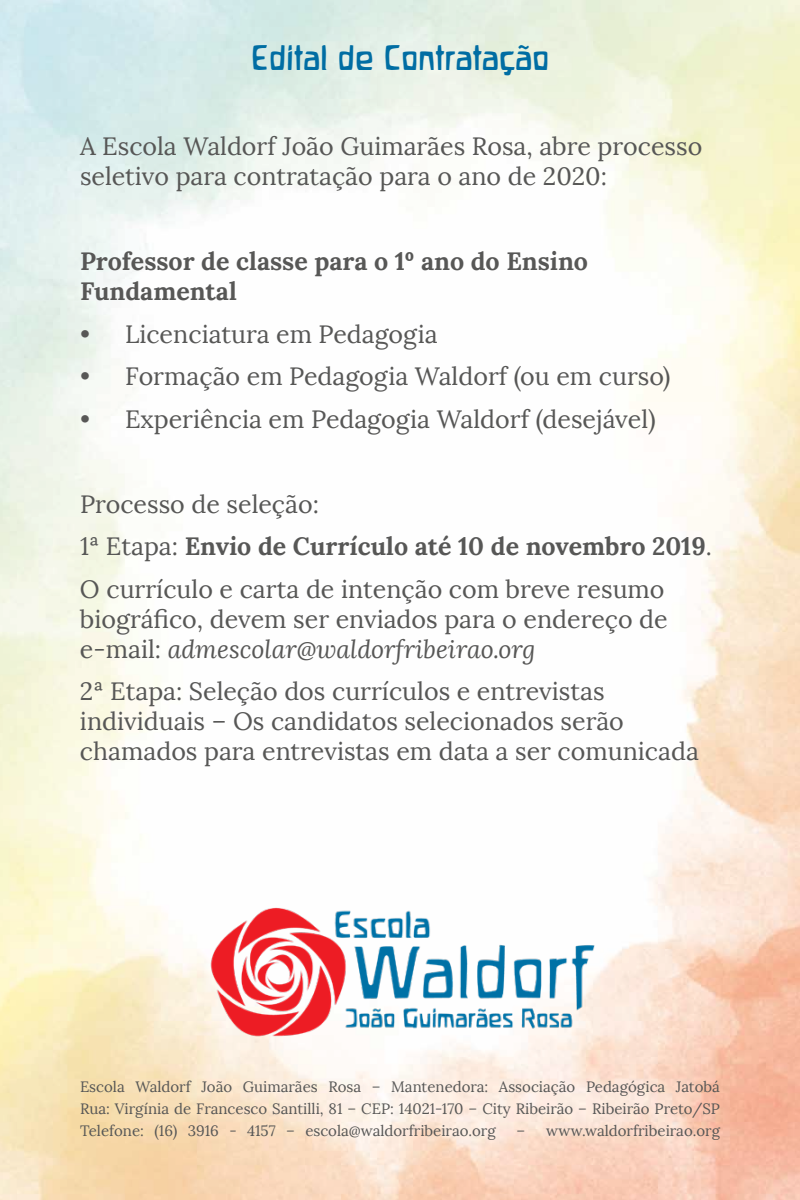
<style>
.page{position:relative;width:800px;height:1200px;background:#fff}
.page>*{position:absolute;margin:0;border:0;box-sizing:border-box;transform-origin:0 0}
.t1{font:31.25px "Waldorfschrift";color:#006da3}
.t2{font:25px/30px "Lora";color:#575756}
.t3{font:700 25px/30px "Lora";color:#575756}
.t4{font:15px/21.8px "Lora";color:#575756;text-align:justify}
.s1{font-weight:700}
.s2{font-style:italic}
</style>
<div class="page">
<img style="left:187px;top:907px;width:426px;height:134px">
<p class="t1" style="left:251px;top:40px;width:300px">Edital de Contratação</p>
<p class="t2" style="left:80px;top:132px;width:624px">A Escola Waldorf João Guimarães Rosa, abre processo seletivo para contratação para o ano de 2020:</p>
<p class="t3" style="left:80px;top:246px;width:510px">Professor de classe para o 1º ano do Ensino<br>Fundamental</p>
<p class="t2" style="left:80px;top:319px;width:359px">• Licenciatura em Pedagogia</p>
<p class="t2" style="left:80px;top:362px;width:592px">• Formação em Pedagogia Waldorf (ou em curso)</p>
<p class="t2" style="left:80px;top:404px;width:577px">• Experiência em Pedagogia Waldorf (desejável)</p>
<p class="t2" style="left:80px;top:483px;width:633px;line-height:42.5px">Processo de seleção:<br>1ª Etapa: <span class="s1">Envio de Currículo até 10 de novembro 2019</span>.<br>O currículo e carta de intenção com breve resumo</p>
<p class="t2" style="left:80px;top:604px;width:589px">biográfico, devem ser enviados para o endereço de e-mail: <span class="s2">admescolar@waldorfribeirao.org</span></p>
<p class="t2" style="left:80px;top:677px;width:620px">2ª Etapa: Seleção dos currículos e entrevistas individuais – Os candidatos selecionados serão chamados para entrevistas em data a ser comunicada</p>
<p class="t4" style="left:80px;top:1076px;width:642px">Escola Waldorf João Guimarães Rosa – Mantenedora: Associação Pedagógica Jatobá Rua: Virgínia de Francesco Santilli, 81 – CEP: 14021-170 – City Ribeirão – Ribeirão Preto/SP Telefone: (16) 3916 - 4157 – escola@waldorfribeirao.org</p>
<p class="t4" style="left:516px;top:1120px;width:205px">– www.waldorfribeirao.org</p>
</div>
